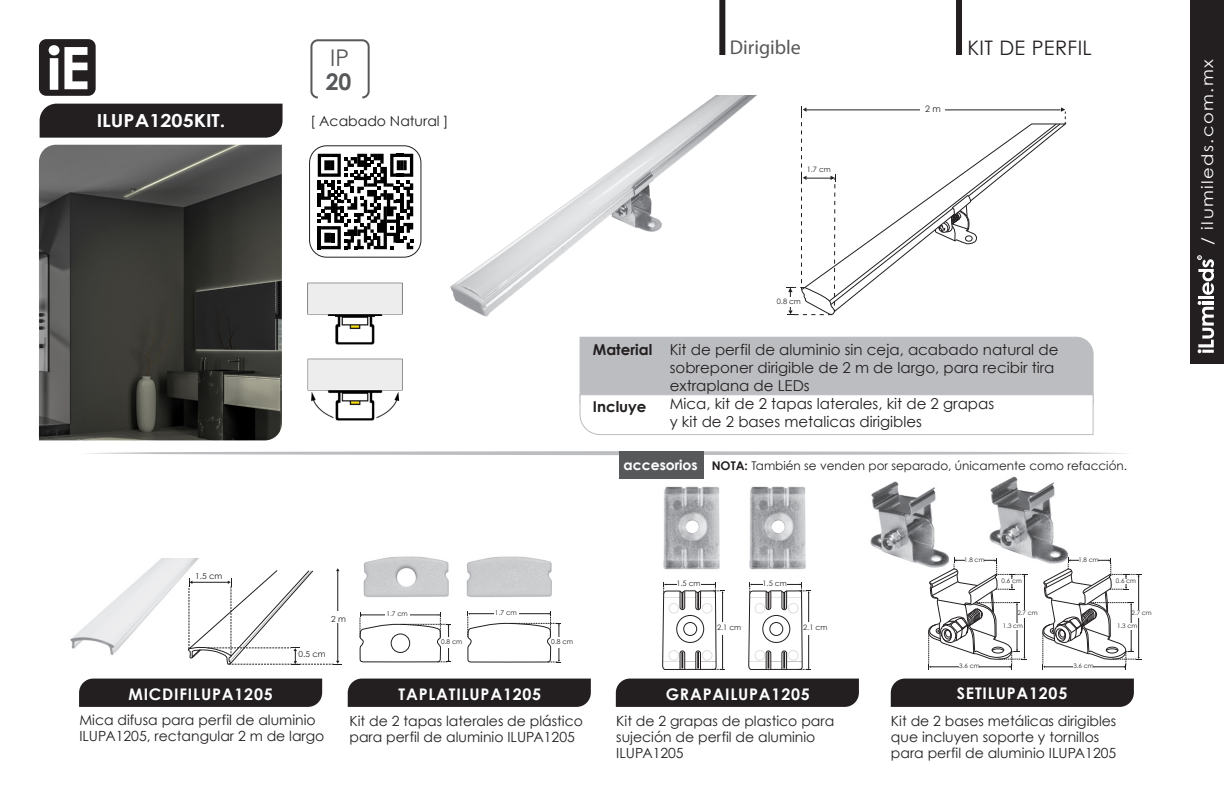
<style>
.page{position:relative;width:1224px;height:792px;background:#fff}
.page>*{position:absolute;margin:0;border:0;box-sizing:border-box;transform-origin:0 0}
.t1{font:23px "Century Gothic";color:#57585a}
.t2{font:700 23px "Century Gothic";color:#57585a}
.t3{font:20px "Century Gothic";letter-spacing:.02em;color:#231f20}
.t4{font:20px "Myriad Pro";color:#57585a}
.t5{font:700 18px "Century Gothic";color:#fff;scale:1.1 1}
.tables_CODE{font:700 16px "Century Gothic";letter-spacing:.05em;color:#fff}
.t6{font:16px "Century Gothic";letter-spacing:.08em;color:#fff;scale:1.12 1}
.t7{font:15px "Century Gothic";color:#231f20}
.t8{font:700 15px "Century Gothic";color:#231f20}
.t9{font:14px/16px "Century Gothic";color:#231f20}
.tables_CONTENT{font:12px "Century Gothic";color:#231f20}
.t10{font:8.8px "Century Gothic";color:#231f20}
.t11{font:8.4px "Century Gothic";color:#231f20}
.t12{font:7.4px "Century Gothic";color:#231f20}
.t13{font:6.8px "Century Gothic";color:#231f20}
.t14{font:6.6px "Century Gothic";color:#231f20}
.t15{font:6.2px/13px "Century Gothic";color:#231f20}
.s1{font-weight:700;font-size:14px;color:#fff}
.s2{font-weight:700}
</style>
<div class="page">
<div style="left:1190px;top:0;width:34px;height:364px;background:#231f20"></div>
<hr style="left:1198px;top:296px;width:16px;height:3px;background:#fff">
<svg style="left:1198px;top:301px;width:16px;height:52px"></svg>
<svg style="left:1197px;top:255px;width:17px;height:40px"></svg>
<div style="left:719px;top:0;width:6px;height:55px;background:#231f20"></div>
<div style="left:956px;top:0;width:6px;height:55px;background:#231f20"></div>
<img style="left:451px;top:96px;width:305px;height:221px">
<svg style="left:787px;top:106px;width:279px;height:209px"></svg>
<img style="left:307px;top:282px;width:96px;height:63px">
<div style="left:376px;top:317px;width:36px;height:35px;background:#fff"></div>
<div style="left:299px;top:317px;width:36px;height:35px;background:#fff"></div>
<img style="left:307px;top:358px;width:96px;height:63px">
<img style="left:70px;top:559px;width:128px;height:96px">
<svg style="left:188px;top:568px;width:154px;height:97px"></svg>
<img style="left:363px;top:556px;width:189px;height:42px">
<svg style="left:360px;top:612px;width:91px;height:51px"></svg>
<div style="left:391px;top:634px;width:19px;height:19px;border:1px solid #231f20;border-radius:50%"></div>
<svg style="left:467px;top:611px;width:94px;height:52px"></svg>
<div style="left:494px;top:630px;width:33px;height:26px;background:#fff"></div>
<img style="left:749px;top:486px;width:57px;height:84px">
<img style="left:663px;top:486px;width:57px;height:84px">
<svg style="left:663px;top:582px;width:62px;height:88px"></svg>
<svg style="left:749px;top:582px;width:62px;height:88px"></svg>
<img style="left:989px;top:476px;width:80px;height:85px">
<img style="left:870px;top:481px;width:79px;height:86px">
<svg style="left:928px;top:558px;width:99px;height:112px"></svg>
<svg style="left:1042px;top:558px;width:99px;height:112px"></svg>
<div style="left:616px;top:679px;width:243px;height:28px;background:#231f20"></div>
<div style="left:891px;top:679px;width:243px;height:28px;background:#231f20"></div>
<div style="left:348px;top:679px;width:243px;height:28px;background:#231f20"></div>
<div style="left:79px;top:679px;width:243px;height:28px;background:#231f20"></div>
<div style="left:40px;top:104px;width:243px;height:34px;background:#231f20"></div>
<div style="left:310px;top:39px;width:60px;height:59px;border:2px solid #57585a;border-radius:6px"></div>
<div style="left:39px;top:39px;width:57px;height:57px;background:#231f20;border-radius:7px"></div>
<svg style="left:49px;top:45px;width:39px;height:45px"></svg>
<svg style="left:88px;top:451px;width:1039px;height:4px"></svg>
<div style="left:619px;top:451px;width:85px;height:28px;background:#57585a"></div>
<img style="left:39px;top:145px;width:243px;height:295px">
<div style="left:309px;top:145px;width:112px;height:113px;border:1px solid #231f20;border-radius:17px"></div>
<svg style="left:318px;top:154px;width:95px;height:95px"></svg>
<svg style="left:579px;top:336px;width:515px;height:99px"></svg>
<p class="t1" style="left:330px;top:44px;width:20px">IP</p>
<p class="t2" style="left:326px;top:68px;width:27px">20</p>
<p class="t5" style="left:97px;top:109px;width:119px">ILUPA1205KIT.</p>
<p class="t9" style="left:310px;top:112px;width:140px">[ Acabado Natural ]</p>
<p class="t4" style="left:730px;top:35px;width:73px">Dirigible</p>
<p class="t3" style="left:967px;top:36px;width:126px">KIT DE PERFIL</p>
<p class="t12" style="left:807px;top:165px;width:26px">1.7 cm</p>
<p class="t10" style="left:925px;top:103px;width:17px">2 m</p>
<p class="t11" style="left:195px;top:571px;width:29px">1.5 cm</p>
<p class="t11" style="left:331px;top:614px;width:16px">2 m</p>
<p class="t11" style="left:298px;top:649px;width:29px">0.5 cm</p>
<p class="t14" style="left:386px;top:609px;width:23px">1.7 cm</p>
<p class="t14" style="left:441px;top:638px;width:23px">0.8 cm</p>
<p class="t13" style="left:495px;top:608px;width:23px">1.7 cm</p>
<p class="t8" style="left:593px;top:340px;width:61px">Material</p>
<p class="t8" style="left:593px;top:397px;width:55px">Incluye</p>
<p class="t12" style="left:777px;top:297px;width:26px">0.8 cm</p>
<p class="t7" style="left:670px;top:341px;width:390px">Kit de perfil de aluminio sin ceja, acabado natural de</p>
<p class="t7" style="left:670px;top:359px;width:386px">sobreponer dirigible de 2 m de largo, para recibir tira</p>
<p class="t7" style="left:670px;top:377px;width:141px">extraplana de LEDs</p>
<p class="t7" style="left:670px;top:395px;width:326px">Mica, kit de 2 tapas laterales, kit de 2 grapas</p>
<p class="t7" style="left:670px;top:413px;width:254px">y kit de 2 bases metalicas dirigibles</p>
<p class="tables_CONTENT" style="left:624px;top:458px;width:505px"><span class="s1">accesorios</span> <span class="s2">NOTA:</span> También se venden por separado, únicamente como refacción.</p>
<p class="t13" style="left:551px;top:637px;width:23px">0.8 cm</p>
<p class="t12" style="left:676px;top:579px;width:26px">1.5 cm</p>
<p class="t12" style="left:717px;top:623px;width:26px">2.1 cm</p>
<p class="t12" style="left:762px;top:579px;width:26px">1.5 cm</p>
<p class="t12" style="left:803px;top:623px;width:26px">2.1 cm</p>
<p class="t15" style="left:964px;top:553px;width:22px">1.8 cm</p>
<p class="t15" style="left:959px;top:659px;width:22px">3.6 cm</p>
<p class="t15" style="left:1002px;top:574px;width:22px">0.6 cm</p>
<p class="t15" style="left:1003px;top:606px;width:36px;text-indent:14px">2.7 cm<br>1.3 cm</p>
<p class="t15" style="left:1078px;top:553px;width:22px">1.8 cm</p>
<p class="t15" style="left:1073px;top:659px;width:22px">3.6 cm</p>
<p class="t15" style="left:1116px;top:574px;width:22px">0.6 cm</p>
<p class="t15" style="left:1117px;top:606px;width:36px;text-indent:14px">2.7 cm<br>1.3 cm</p>
<p class="tables_CODE" style="left:128px;top:684px;width:146px">MICDIFILUPA1205</p>
<p class="tables_CODE" style="left:399px;top:684px;width:144px">TAPLATILUPA1205</p>
<p class="tables_CODE" style="left:957px;top:683px;width:112px">SETILUPA1205</p>
<p class="tables_CODE" style="left:666px;top:684px;width:146px">GRAPAILUPA1205</p>
<p class="t9" style="left:79px;top:712px;width:247px">Mica difusa para perfil de aluminio<br>ILUPA1205, rectangular 2 m de largo</p>
<p class="t9" style="left:349px;top:712px;width:235px">Kit de 2 tapas laterales de plástico para perfil de aluminio ILUPA1205</p>
<p class="t9" style="left:891px;top:712px;width:227px">Kit de 2 bases metálicas dirigibles que incluyen soporte y tornillos</p>
<p class="t9" style="left:891px;top:744px;width:227px">para perfil de aluminio ILUPA1205</p>
<p class="t9" style="left:616px;top:712px;width:219px">Kit de 2 grapas de plastico para sujeción de perfil de aluminio<br>ILUPA1205</p>
<p class="t6" style="left:1198px;top:245px;width:167px;rotate:-90deg">/ ilumileds.com.mx</p>
</div>
